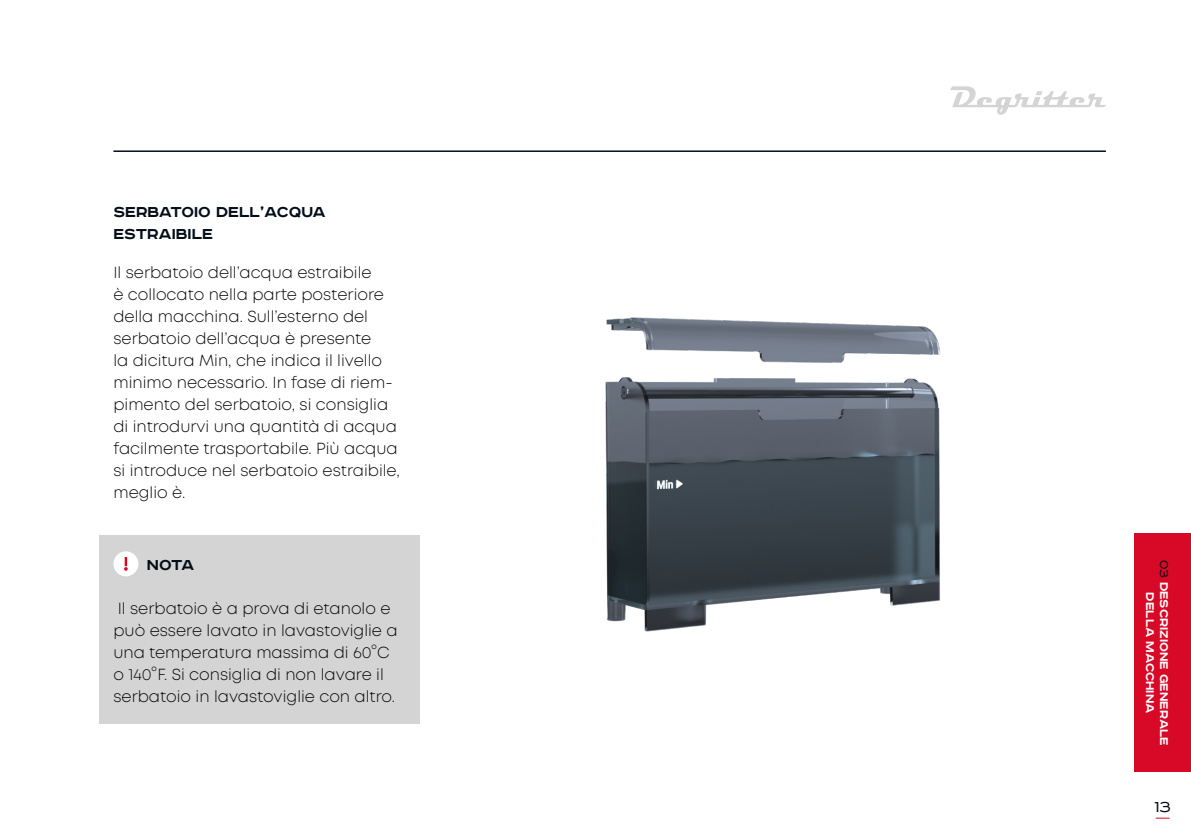
<style>
.page{position:relative;width:1191px;height:840px;background:#fff}
.page>*{position:absolute;margin:0;border:0;box-sizing:border-box;transform-origin:0 0}
.t1{font:700 18px/22px "Road Radio";color:#030d18}
.t2{font:300 18px "Road Radio";color:#030d18}
.t3{font:300 16px/22px "Mont";color:#000}
.t4{font:700 14px/14px "Road Radio";color:#fff;text-align:center}
.s1{font-weight:300;color:#030d18}
</style>
<div class="page">
<svg style="left:1155px;top:817px;width:14px;height:1px"></svg>
<svg style="left:950px;top:86px;width:156px;height:29px"></svg>
<div style="left:100px;top:535px;width:320px;height:188px;background:#d3d4d3"></div>
<hr style="left:113px;top:150px;width:993px;height:2px;background:#030d18">
<img style="left:605px;top:317px;width:336px;height:315px">
<div style="left:113px;top:551px;width:25px;height:25px;background:#fff;border-radius:50%"></div>
<svg style="left:124px;top:557px;width:4px;height:13px"></svg>
<div style="left:1134px;top:533px;width:57px;height:238px;background:#d70926"></div>
<p class="t1" style="left:113px;top:201px;width:214px">SERBATOIO DELL’ACQUA<br>ESTRAIBILE</p>
<p class="t3" style="left:113px;top:261px;width:288px">Il serbatoio dell’acqua estraibile<br>è collocato nella parte posteriore della macchina. Sull’esterno del serbatoio dell’acqua è presente<br>la dicitura Min, che indica il livello minimo necessario. In fase di riem&shy;pimento del serbatoio, si consiglia di introdurvi una quantità di acqua facilmente trasportabile. Più acqua si introduce nel serbatoio estraibile, meglio è.</p>
<p class="t1" style="left:147px;top:553px;width:49px">NOTA</p>
<p class="t4" style="left:1171px;top:559px;width:187px;rotate:90deg"><span class="s1">03</span> Descrizione generale della macchina</p>
<p class="t3" style="left:113px;top:597px;width:286px">Il serbatoio è a prova di etanolo e può essere lavato in lavastoviglie a una temperatura massima di 60°C o 140°F. Si consiglia di non lavare il serbatoio in lavastoviglie con altro.</p>
<p class="t2" style="left:1154px;top:796px;width:18px">13</p>
</div>
